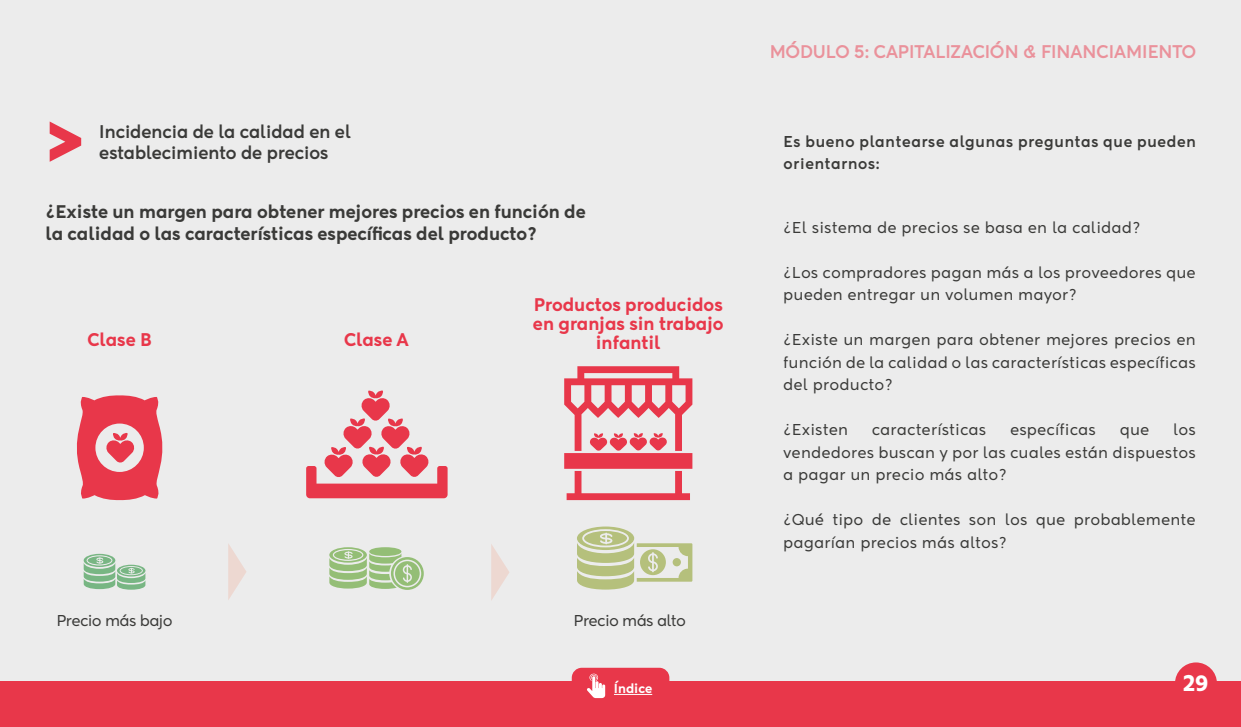
<style>
.page{position:relative;width:1241px;height:727px;background:#fff}
.page>*{position:absolute;margin:0;border:0;box-sizing:border-box;transform-origin:0 0}
.t1{font:900 76.25px "Kentledge";color:#e8374a}
.t2{font:700 24px "Hind Siliguri";color:#fff}
.t3{font:800 17.5px/22.5px "Kentledge";color:#3a3a38}
.t4{font:800 17.5px/18.8px "Kentledge";color:#e8374a;text-align:center}
.t5{font:800 17.5px/21px "Kentledge";color:#3a3a38}
.t6{font:800 17.5px "Kentledge";color:#e8374a}
.t7{font:500 15px/22.5px "Kentledge";letter-spacing:.05em;color:#3a3a38}
.t8{font:800 15px/22.5px "Kentledge";letter-spacing:.05em;color:#3a3a38}
.t9{font:500 15px "Kentledge";color:#3a3a38}
.t10{font:800 12.5px "Kentledge";color:#fff}
</style>
<div class="page">
<div style="left:0;top:0;width:1240px;height:726px;background:#ececec"></div>
<div style="left:0;top:681px;width:1240px;height:45px;background:#e8374a"></div>
<div style="left:1174px;top:662px;width:42px;height:42px;background:#e8374a;border-radius:50%"></div>
<div style="left:571px;top:667px;width:98px;height:25px;background:#e8374a;border-radius:10px"></div>
<svg style="left:587px;top:673px;width:18px;height:25px"></svg>
<hr style="left:614px;top:694px;width:38px;height:1px;background:#fff">
<svg style="left:84px;top:553px;width:61px;height:36px"></svg>
<svg style="left:329px;top:547px;width:94px;height:42px"></svg>
<svg style="left:577px;top:526px;width:115px;height:63px"></svg>
<svg style="left:228px;top:544px;width:18px;height:56px"></svg>
<svg style="left:491px;top:544px;width:18px;height:56px"></svg>
<svg style="left:306px;top:390px;width:141px;height:108px"></svg>
<svg style="left:77px;top:395px;width:86px;height:105px"></svg>
<svg style="left:564px;top:366px;width:128px;height:134px"></svg>
<h1 class="t1" style="left:45px;top:82px;width:42px">&gt;</h1>
<p class="t5" style="left:99px;top:123px;width:253px">Incidencia de la calidad en el establecimiento de precios</p>
<p class="t3" style="left:45px;top:200px;width:541px">¿Existe un margen para obtener mejores precios en función de la calidad o las características específicas del producto?</p>
<p class="t4" style="left:87px;top:330px;width:66px">Clase B</p>
<p class="t4" style="left:344px;top:330px;width:66px">Clase A</p>
<p class="t4" style="left:533px;top:295px;width:192px">Productos producidos en granjas sin trabajo infantil</p>
<p class="t9" style="left:57px;top:610px;width:117px">Precio más bajo</p>
<p class="t9" style="left:574px;top:610px;width:113px">Precio más alto</p>
<p class="t6" style="left:769px;top:41px;width:428px">MÓDULO 5: CAPITALIZACIÓN &amp; FINANCIAMIENTO</p>
<p class="t8" style="left:783px;top:131px;width:414px">Es bueno plantearse algunas preguntas que pueden orientarnos:</p>
<p class="t7" style="left:783px;top:217px;width:358px">¿El sistema de precios se basa en la calidad?</p>
<p class="t7" style="left:783px;top:262px;width:413px">¿Los compradores pagan más a los proveedores que pueden entregar un volumen mayor?</p>
<p class="t7" style="left:783px;top:329px;width:413px;text-align:justify">¿Existe un margen para obtener mejores precios en función de la calidad o las características específicas del producto?</p>
<p class="t7" style="left:783px;top:419px;width:66px">¿Existen</p>
<p class="t7" style="left:872px;top:419px;width:115px">características</p>
<p class="t7" style="left:1010px;top:419px;width:87px">específicas</p>
<p class="t7" style="left:1119px;top:419px;width:31px">que</p>
<p class="t7" style="left:783px;top:419px;width:413px;text-align:justify;text-indent:390px">los vendedores buscan y por las cuales están dispuestos a pagar un precio más alto?</p>
<p class="t7" style="left:783px;top:509px;width:413px">¿Qué tipo de clientes son los que probablemente pagarían precios más altos?</p>
<p class="t10" style="left:614px;top:680px;width:40px">Índice</p>
<h2 class="t2" style="left:1183px;top:663px;width:26px">29</h2>
</div>
